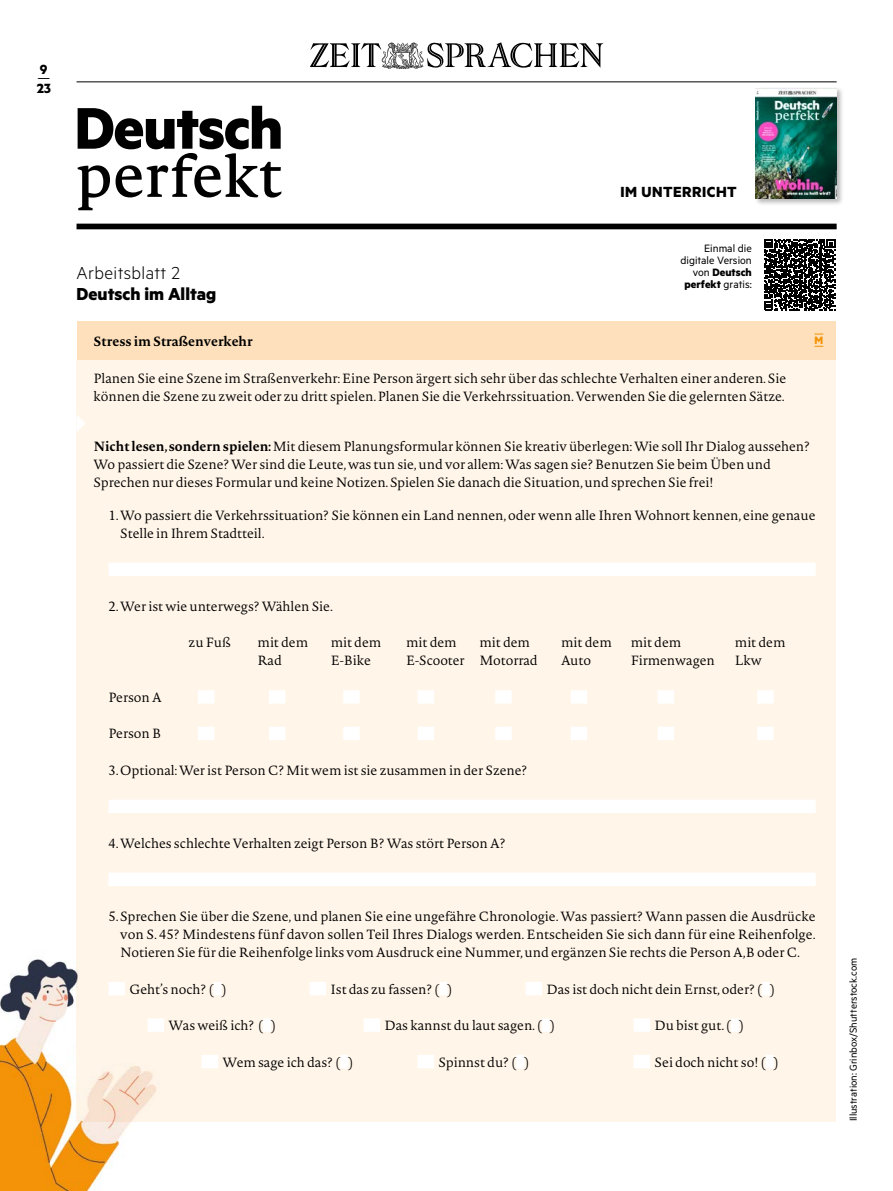
<style>
.page{position:relative;width:893px;height:1191px;background:#fff}
.page>*{position:absolute;margin:0;border:0;box-sizing:border-box;transform-origin:0 0}
.t1{font:700 19.5px "Metric";color:#000}
.t2{font:300 19.5px "Metric";letter-spacing:.02em;color:#000}
.t3{font:700 16.5px "Metric";letter-spacing:.03em;color:#000}
.t4{font:700 15px "Metric";color:#000}
.t5{font:15px "Metric";color:#000}
.t6{font:300 13.2px/18.3px "Novel Pro";letter-spacing:-.005em;color:#000}
.t7{font:700 13.2px "Novel Pro";letter-spacing:-.005em;color:#000}
.t8{font:12px/12px "Metric";color:#000;text-align:right}
.t9{font:700 12px "Metric";color:#f39200}
.t10{font:11.25px "Metric";color:#000}
.s1{font-weight:700}
</style>
<div class="page">
<div style="left:77px;top:360px;width:759px;height:761px;background:#fff5e9"></div>
<svg style="left:77px;top:415px;width:8px;height:16px"></svg>
<div style="left:77px;top:321px;width:759px;height:39px;background:#fee0bc"></div>
<div style="left:77px;top:224px;width:760px;height:5px;background:#000"></div>
<svg style="left:78px;top:106px;width:204px;height:104px"></svg>
<svg style="left:310px;top:42px;width:293px;height:27px"></svg>
<hr style="left:77px;top:82px;width:760px;height:1px;background:#000">
<div style="left:754px;top:87px;width:90px;height:119px;background:#000;opacity:.29"></div>
<img style="left:756px;top:88px;width:81px;height:111px">
<div style="left:108px;top:562px;width:708px;height:14px;background:#fff"></div>
<div style="left:108px;top:799px;width:708px;height:14px;background:#fff"></div>
<div style="left:108px;top:872px;width:708px;height:14px;background:#fff"></div>
<div style="left:213px;top:982px;width:9px;height:13px;background:#fff"></div>
<div style="left:310px;top:982px;width:16px;height:13px;background:#fff"></div>
<div style="left:439px;top:982px;width:8px;height:13px;background:#fff"></div>
<div style="left:526px;top:982px;width:16px;height:13px;background:#fff"></div>
<div style="left:762px;top:982px;width:8px;height:13px;background:#fff"></div>
<div style="left:263px;top:1018px;width:8px;height:14px;background:#fff"></div>
<div style="left:364px;top:1018px;width:16px;height:14px;background:#fff"></div>
<div style="left:542px;top:1018px;width:8px;height:14px;background:#fff"></div>
<div style="left:634px;top:1018px;width:16px;height:14px;background:#fff"></div>
<div style="left:731px;top:1018px;width:8px;height:14px;background:#fff"></div>
<div style="left:202px;top:1054px;width:16px;height:14px;background:#fff"></div>
<div style="left:340px;top:1054px;width:8px;height:14px;background:#fff"></div>
<div style="left:418px;top:1054px;width:16px;height:14px;background:#fff"></div>
<div style="left:516px;top:1054px;width:8px;height:14px;background:#fff"></div>
<div style="left:634px;top:1054px;width:16px;height:14px;background:#fff"></div>
<div style="left:766px;top:1054px;width:8px;height:14px;background:#fff"></div>
<div style="left:198px;top:690px;width:16px;height:13px;background:#fff"></div>
<div style="left:269px;top:690px;width:16px;height:13px;background:#fff"></div>
<div style="left:343px;top:690px;width:17px;height:13px;background:#fff"></div>
<div style="left:418px;top:690px;width:16px;height:13px;background:#fff"></div>
<div style="left:495px;top:690px;width:17px;height:13px;background:#fff"></div>
<div style="left:571px;top:690px;width:16px;height:13px;background:#fff"></div>
<div style="left:658px;top:690px;width:16px;height:13px;background:#fff"></div>
<div style="left:757px;top:690px;width:17px;height:13px;background:#fff"></div>
<div style="left:198px;top:726px;width:16px;height:14px;background:#fff"></div>
<div style="left:269px;top:726px;width:16px;height:14px;background:#fff"></div>
<div style="left:343px;top:726px;width:17px;height:14px;background:#fff"></div>
<div style="left:418px;top:726px;width:16px;height:14px;background:#fff"></div>
<div style="left:495px;top:726px;width:17px;height:14px;background:#fff"></div>
<div style="left:571px;top:726px;width:16px;height:14px;background:#fff"></div>
<div style="left:658px;top:726px;width:16px;height:14px;background:#fff"></div>
<div style="left:757px;top:726px;width:17px;height:14px;background:#fff"></div>
<svg style="left:764px;top:239px;width:71px;height:71px"></svg>
<img style="left:0;top:906px;width:182px;height:285px">
<p class="t4" style="left:40px;top:60px;width:9px">9</p>
<p class="t5" style="left:37px;top:69px;width:14px">—</p>
<p class="t4" style="left:37px;top:79px;width:16px">23</p>
<h1 class="t2" style="left:77px;top:261px;width:105px">Arbeitsblatt 2</h1>
<h1 class="t1" style="left:77px;top:282px;width:141px">Deutsch im Alltag</h1>
<p class="t3" style="left:620px;top:182px;width:118px">IM UNTERRICHT</p>
<p class="t8" style="left:680px;top:242px;width:73px">Einmal die digitale Version von <span class="s1">Deutsch perfekt</span> gratis:</p>
<p class="t7" style="left:94px;top:331px;width:161px">Stress im Straßenverkehr</p>
<p class="t6" style="left:94px;top:368px;width:694px">Planen Sie eine Szene im Straßenverkehr: Eine Person ärgert sich sehr über das schlechte Verhalten einer anderen. Sie können die Szene zu zweit oder zu dritt spielen. Planen Sie die Verkehrssituation. Verwenden Sie die gelernten Sätze.</p>
<p class="t9" style="left:814px;top:333px;width:10px">M</p>
<p class="t6" style="left:94px;top:436px;width:718px"><span class="s1">Nicht lesen, sondern spielen:</span> Mit diesem Planungsformular können Sie kreativ überlegen: Wie soll Ihr Dialog aussehen?<br>Wo passiert die Szene? Wer sind die Leute, was tun sie, und vor allem: Was sagen sie? Benutzen Sie beim Üben und<br>Sprechen nur dieses Formular und keine Notizen. Spielen Sie danach die Situation, und sprechen Sie frei!</p>
<p class="t6" style="left:120px;top:505px;width:697px;text-indent:-12px">1. Wo passiert die Verkehrssituation? Sie können ein Land nennen, oder wenn alle Ihren Wohnort kennen, eine genaue<br>Stelle in Ihrem Stadtteil.</p>
<p class="t6" style="left:108px;top:596px;width:226px">2. Wer ist wie unterwegs? Wählen Sie.</p>
<p class="t6" style="left:189px;top:633px;width:44px">zu Fuß</p>
<p class="t6" style="left:258px;top:633px;width:52px">mit dem<br>Rad</p>
<p class="t6" style="left:331px;top:633px;width:52px">mit dem<br>E-Bike</p>
<p class="t6" style="left:406px;top:633px;width:60px">mit dem<br>E-Scooter</p>
<p class="t6" style="left:479px;top:633px;width:60px">mit dem<br>Motorrad</p>
<p class="t6" style="left:561px;top:633px;width:52px">mit dem<br>Auto</p>
<p class="t6" style="left:631px;top:633px;width:86px">mit dem<br>Firmenwagen</p>
<p class="t6" style="left:735px;top:633px;width:52px">mit dem<br>Lkw</p>
<p class="t6" style="left:108px;top:687px;width:55px">Person A</p>
<p class="t6" style="left:108px;top:724px;width:55px">Person B</p>
<p class="t6" style="left:108px;top:760px;width:420px">3. Optional: Wer ist Person C? Mit wem ist sie zusammen in der Szene?</p>
<p class="t6" style="left:108px;top:833px;width:398px">4. Welches schlechte Verhalten zeigt Person B? Was stört Person A?</p>
<p class="t6" style="left:120px;top:906px;width:697px;text-align:justify;text-indent:-12px">5. Sprechen Sie über die Szene, und planen Sie eine ungefähre Chronologie. Was passiert? Wann passen die Ausdrücke von S. 45? Mindestens fünf davon sollen Teil Ihres Dialogs werden. Entscheiden Sie sich dann für eine Reihenfolge.<br>Notieren Sie für die Reihenfolge links vom Ausdruck eine Nummer, und ergänzen Sie rechts die Person A,B oder C.</p>
<p class="t6" style="left:129px;top:979px;width:99px">Geht’s noch? ( )</p>
<p class="t6" style="left:331px;top:979px;width:123px">Ist das zu fassen? ( )</p>
<p class="t6" style="left:547px;top:979px;width:230px">Das ist doch nicht dein Ernst, oder? ( )</p>
<p class="t6" style="left:169px;top:1015px;width:109px">Was weiß ich? ( )</p>
<p class="t6" style="left:385px;top:1015px;width:172px">Das kannst du laut sagen. ( )</p>
<p class="t6" style="left:655px;top:1015px;width:91px">Du bist gut. ( )</p>
<p class="t6" style="left:223px;top:1052px;width:132px">Wem sage ich das? ( )</p>
<p class="t6" style="left:439px;top:1052px;width:92px">Spinnst du? ( )</p>
<p class="t6" style="left:655px;top:1052px;width:126px">Sei doch nicht so! ( )</p>
<p class="t10" style="left:847px;top:1121px;width:165px;rotate:-90deg">Illustration: Grinbox/Shutterstock.com</p>
</div>
